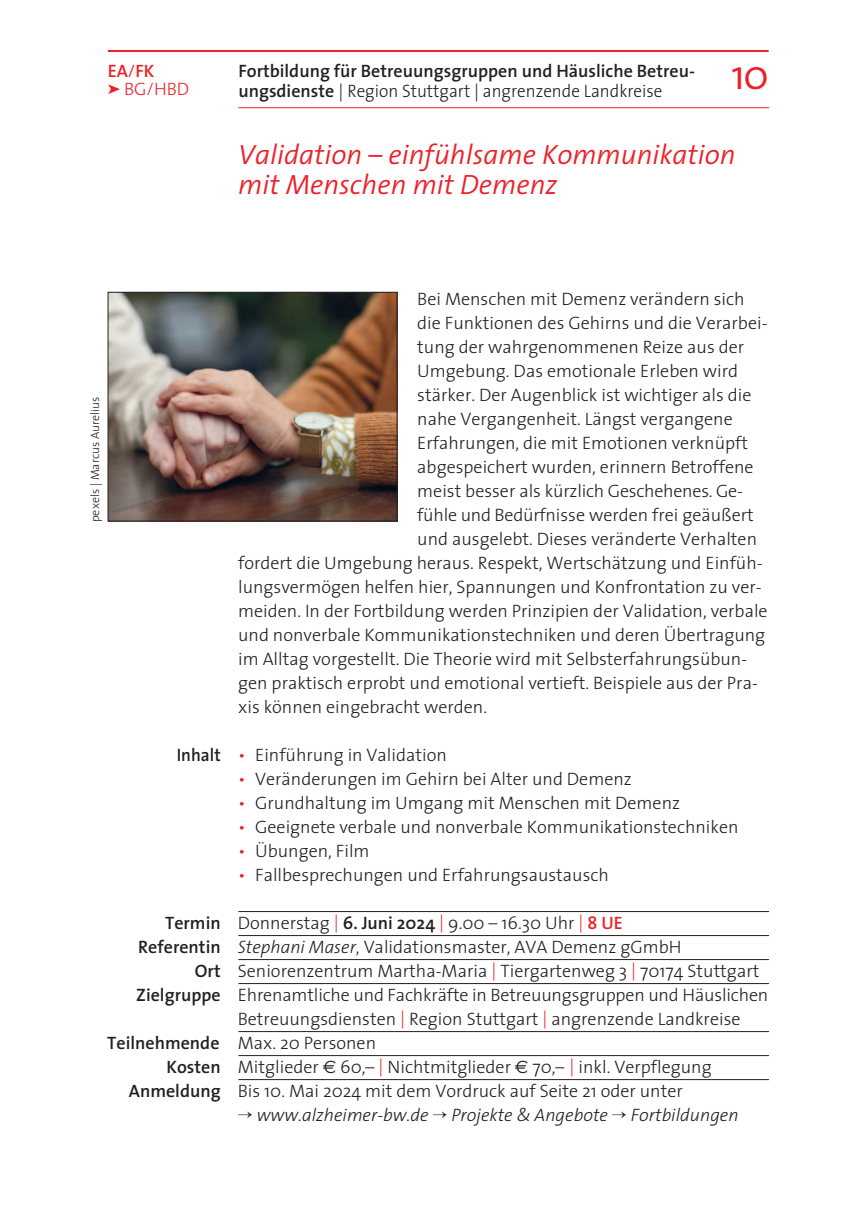
<style>
.page{position:relative;width:857px;height:1225px;background:#fff}
.page>*{position:absolute;margin:0;border:0;box-sizing:border-box;transform-origin:0 0}
.t1{font:300 42px "The Sans";color:#ee2027}
.t2{font:italic 300 28px/30px "The Sans";color:#ee2027}
.t3{font:300 18px "The Sans";color:#231f20}
.t4{font:600 18px/20px "The Sans";color:#231f20}
.t5{font:italic 300 18px "The Sans";color:#231f20}
.t6{font:300 18px/18px "The Sans";color:#ee2027}
.t7{font:600 18px "The Sans";color:#231f20;scale:.95 1}
.t8{font:300 12px "The Sans";color:#231f20}
.s1{font-weight:600}
.s2{font-style:inherit}
.s3{font-weight:300}
.s4{color:#ee2027}
.s5{font-weight:600;color:#ee2027}
.s6{font-style:italic}
.s7{font-family:"Euro Sans";font-weight:400}
</style>
<div class="page">
<hr style="left:238px;top:911px;width:530px;height:1px;background:#231f20">
<hr style="left:238px;top:935px;width:530px;height:1px;background:#231f20">
<hr style="left:238px;top:959px;width:530px;height:1px;background:#231f20">
<hr style="left:238px;top:983px;width:530px;height:1px;background:#231f20">
<hr style="left:238px;top:1031px;width:530px;height:1px;background:#231f20">
<hr style="left:238px;top:1055px;width:530px;height:1px;background:#231f20">
<hr style="left:238px;top:1079px;width:530px;height:1px;background:#231f20">
<img style="left:110px;top:294px;width:285px;height:225px">
<div style="left:108px;top:292px;width:289px;height:229px;border:1px solid #231f20"></div>
<hr style="left:238px;top:107px;width:530px;height:1px;background:#ee2027">
<hr style="left:108px;top:50px;width:660px;height:2px;background:#ee2027">
<p class="t6" style="left:108px;top:64px;width:83px"><span class="s1">EA</span><span class="s2">/</span><span class="s1">FK<br></span>➤ BG/HBD</p>
<p class="t4" style="left:238px;top:62px;width:458px">Fortbildung für Betreuungsgruppen und Häusliche Betreu&shy;ungsdienste <span class="s3">| Region Stuttgart | angrenzende Landkreise</span></p>
<h1 class="t1" style="left:730px;top:40px;width:39px">10</h1>
<h2 class="t2" style="left:238px;top:143px;width:498px">Validation – einfühlsame Kommunikation mit Menschen mit Demenz</h2>
<p class="t8" style="left:90px;top:522px;width:127px;rotate:-90deg">pexels | Marcus Aurelius</p>
<p class="t7" style="left:177px;top:748px;width:48px">Inhalt</p>
<p class="t3" style="left:417px;top:292px;width:328px">Bei Menschen mit Demenz verändern sich</p>
<p class="t3" style="left:417px;top:316px;width:351px">die Funktionen des Gehirns und die Ver arbei -</p>
<p class="t3" style="left:417px;top:340px;width:328px">tung der wahrgenommenen Rei ze aus der</p>
<p class="t3" style="left:417px;top:364px;width:322px">Umgebung. Das emotionale Erleben wird</p>
<p class="t3" style="left:417px;top:388px;width:335px">stärker. Der Augenblick ist wichtiger als die</p>
<p class="t3" style="left:417px;top:412px;width:317px">nahe Vergangenheit. Längst vergangene</p>
<p class="t3" style="left:417px;top:436px;width:332px">Erfahrungen, die mit Emotionen verknüpft</p>
<p class="t3" style="left:417px;top:460px;width:338px">abgespeichert wur den, erinnern Betroffene</p>
<p class="t3" style="left:417px;top:484px;width:327px">meist besser als kürzlich Geschehenes. Ge -</p>
<p class="t3" style="left:417px;top:508px;width:338px">füh le und Be dürf nisse werden frei geäußert</p>
<p class="t3" style="left:417px;top:532px;width:341px">und ausgelebt. Dieses veränderte Verhalten</p>
<p class="t3" style="left:238px;top:556px;width:525px">fordert die Umgebung heraus. Respekt, Wertschätzung und Ein füh -</p>
<p class="t3" style="left:238px;top:580px;width:525px">lungsver mögen helfen hier, Spannungen und Konfrontation zu ver -</p>
<p class="t3" style="left:238px;top:604px;width:530px">meiden. In der Fortbildung werden Prinzipien der Validation, verbale</p>
<p class="t3" style="left:238px;top:628px;width:528px">und nonverbale Kommu ni kationstechniken und deren Übertragung</p>
<p class="t3" style="left:238px;top:652px;width:510px">im Alltag vorge stellt. Die Theo rie wird mit Selbsterfahrungs übun -</p>
<p class="t3" style="left:238px;top:676px;width:521px">gen praktisch erprobt und emotional vertieft. Beispiele aus der Pra -</p>
<p class="t3" style="left:238px;top:700px;width:250px">xis können eingebracht werden.</p>
<p class="t3" style="left:238px;top:748px;width:210px"><span class="s4">•</span> Einführung in Validation</p>
<p class="t3" style="left:238px;top:772px;width:395px"><span class="s4">•</span> Veränderungen im Gehirn bei Alter und Demenz</p>
<p class="t3" style="left:238px;top:796px;width:443px"><span class="s4">•</span> Grundhaltung im Umgang mit Menschen mit Demenz</p>
<p class="t3" style="left:238px;top:820px;width:501px"><span class="s4">•</span> Geeignete verbale und nonverbale Kommunikationstechniken</p>
<p class="t3" style="left:238px;top:844px;width:133px"><span class="s4">•</span> Übungen, Film</p>
<p class="t3" style="left:238px;top:868px;width:372px"><span class="s4">•</span> Fallbesprechungen und Erfahrungsaustausch</p>
<p class="t3" style="left:165px;top:916px;width:459px"><span class="s1">Termin</span> Donnerstag <span class="s4">|</span> <span class="s1">6. Juni 2024</span> <span class="s4">|</span> 9.00 – 16.30 Uhr <span class="s4">|</span> <span class="s5">8 UE</span></p>
<p class="t3" style="left:138px;top:940px;width:544px"><span class="s1">Referentin</span> <span class="s6">Stephani Maser</span>, Validationsmaster, AVA Demenz gGmbH</p>
<p class="t3" style="left:195px;top:964px;width:565px"><span class="s1">Ort</span> Seniorenzentrum Martha-Maria <span class="s4">|</span> Tiergartenweg 3 <span class="s4">|</span> 70174 Stuttgart</p>
<p class="t3" style="left:136px;top:988px;width:633px"><span class="s1">Zielgruppe</span> Ehrenamtliche und Fachkräfte in Betreuungsgruppen und Häuslichen</p>
<p class="t3" style="left:238px;top:1012px;width:504px">Betreuungsdiensten <span class="s4">|</span> Region Stuttgart <span class="s4">|</span> angrenzende Landkreise</p>
<p class="t3" style="left:107px;top:1036px;width:270px"><span class="s1">Teilnehmende</span> Max. 20 Personen</p>
<p class="t3" style="left:166px;top:1060px;width:546px"><span class="s1">Kosten</span> Mitglieder <span class="s7">€</span> 60,– <span class="s4">|</span> Nichtmitglieder <span class="s7">€</span> 70,– <span class="s4">|</span> inkl. Verpflegung</p>
<p class="t3" style="left:129px;top:1084px;width:555px"><span class="s1">Anmeldung</span> Bis 10. Mai 2024 mit dem Vordruck auf Seite 21 oder unter</p>
<p class="t5" style="left:238px;top:1108px;width:502px">→ www.alzheimer-bw.de → Projekte &amp; Angebote → Fortbildungen</p>
</div>
